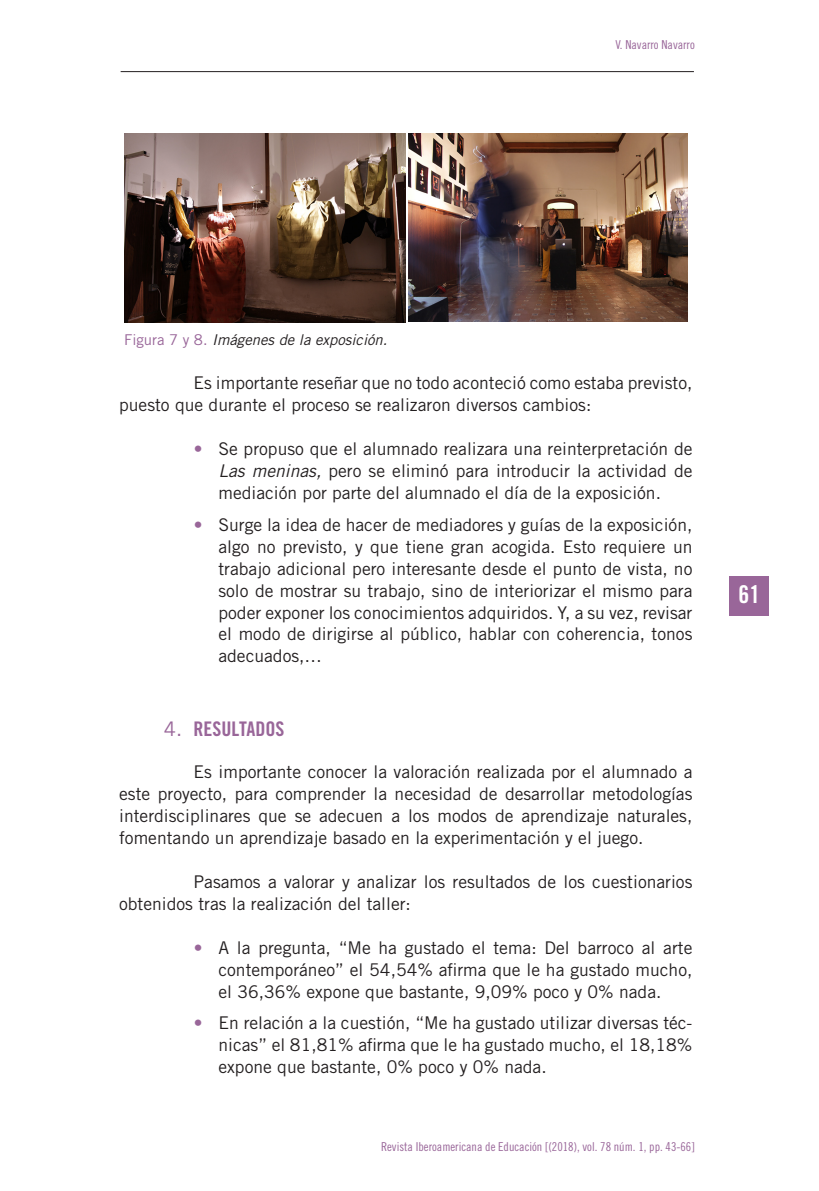
<style>
.page{position:relative;width:819px;height:1191px;background:#fff}
.page>*{position:absolute;margin:0;border:0;box-sizing:border-box;transform-origin:0 0}
.t1{font:24.5px "Trade Gothic Bold Cond Twenty";color:#fff}
.t2{font:20.12px "Trade Gothic Bold Cond Twenty";color:#969}
.RIE_Texto{font:17.5px/21.9px "Trade Gothic";color:#231f20;text-align:justify}
.RIE_Fuente{font:italic 14.88px "Trade Gothic";color:#231f20}
.t3{font:12.25px "Trade Gothic Cond Eighteen";color:#969}
.s1{font-style:normal;color:#969}
.s2{color:#969}
.s3{font-style:italic}
.s4{font-family:"Trade Gothic"}
.s5{font-family:"Trade Gothic";font-weight:700;font-size:19.25px}
</style>
<div class="page">
<hr style="left:121px;top:71px;width:573px;height:1px;background:#231f20">
<div style="left:729px;top:576px;width:40px;height:39px;background:#969"></div>
<img style="left:124px;top:134px;width:282px;height:189px">
<img style="left:408px;top:134px;width:279px;height:188px">
<p class="t3" style="left:615px;top:38px;width:81px">V. Navarro Navarro</p>
<p class="RIE_Fuente" style="left:124px;top:330px;width:265px"><span class="s1">Figura 7 y 8.</span> Imágenes de la exposición.</p>
<p class="RIE_Texto" style="left:119px;top:372px;width:574px;text-indent:74px">Es importante reseñar que no todo aconteció como estaba previsto, puesto que durante el proceso se realizaron diversos cambios:</p>
<p class="RIE_Texto" style="left:218px;top:438px;width:475px;text-indent:-25px"><span class="s2">•</span> Se propuso que el alumnado realizara una reinterpretación de <span class="s3">Las meninas,</span> pero se eliminó para introducir la actividad de mediación por parte del alumnado el día de la exposición.</p>
<p class="RIE_Texto" style="left:218px;top:513px;width:475px;text-indent:-25px"><span class="s2">•</span> Surge la idea de hacer de mediadores y guías de la exposición, algo no previsto, y que tiene gran acogida. Esto requiere un trabajo adicional pero interesante desde el punto de vista, no solo de mostrar su trabajo, sino de interiorizar el mismo para poder exponer los conocimientos adquiridos. Y, a su vez, revisar el modo de dirigirse al público, hablar con coherencia, tonos adecuados,…</p>
<p class="t2" style="left:164px;top:716px;width:122px"><span class="s4">4.</span> RESULTADOS</p>
<p class="RIE_Texto" style="left:119px;top:760px;width:575px;text-indent:74px">Es importante conocer la valoración realizada por el alumnado a este proyecto, para comprender la necesidad de desarrollar metodologías interdisciplinares que se adecuen a los modos de aprendizaje naturales, fomentando un aprendizaje basado en la experimentación y el juego.</p>
<p class="RIE_Texto" style="left:119px;top:870px;width:574px;text-indent:74px">Pasamos a valorar y analizar los resultados de los cuestionarios obtenidos tras la realización del taller:</p>
<p class="RIE_Texto" style="left:218px;top:936px;width:475px;text-indent:-25px"><span class="s2">•</span> A la pregunta, “Me ha gustado el tema: Del barroco al arte contemporáneo” el 54,54% afirma que le ha gustado mucho, el 36,36% expone que bastante, 9,09% poco y 0% nada.</p>
<p class="RIE_Texto" style="left:218px;top:1012px;width:475px;text-indent:-25px"><span class="s2">•</span> En relación a la cuestión, “Me ha gustado utilizar diversas téc&shy;nicas” el 81,81% afirma que le ha gustado mucho, el 18,18% expone que bastante, 0% poco y 0% nada.</p>
<p class="t3" style="left:381px;top:1139px;width:315px">Revista Iberoamericana de Educación [(2018), vol. 78 núm. 1, pp. 43-66]</p>
<h1 class="t1" style="left:738px;top:579px;width:24px">61<span class="s5">61</span></h1>
</div>
